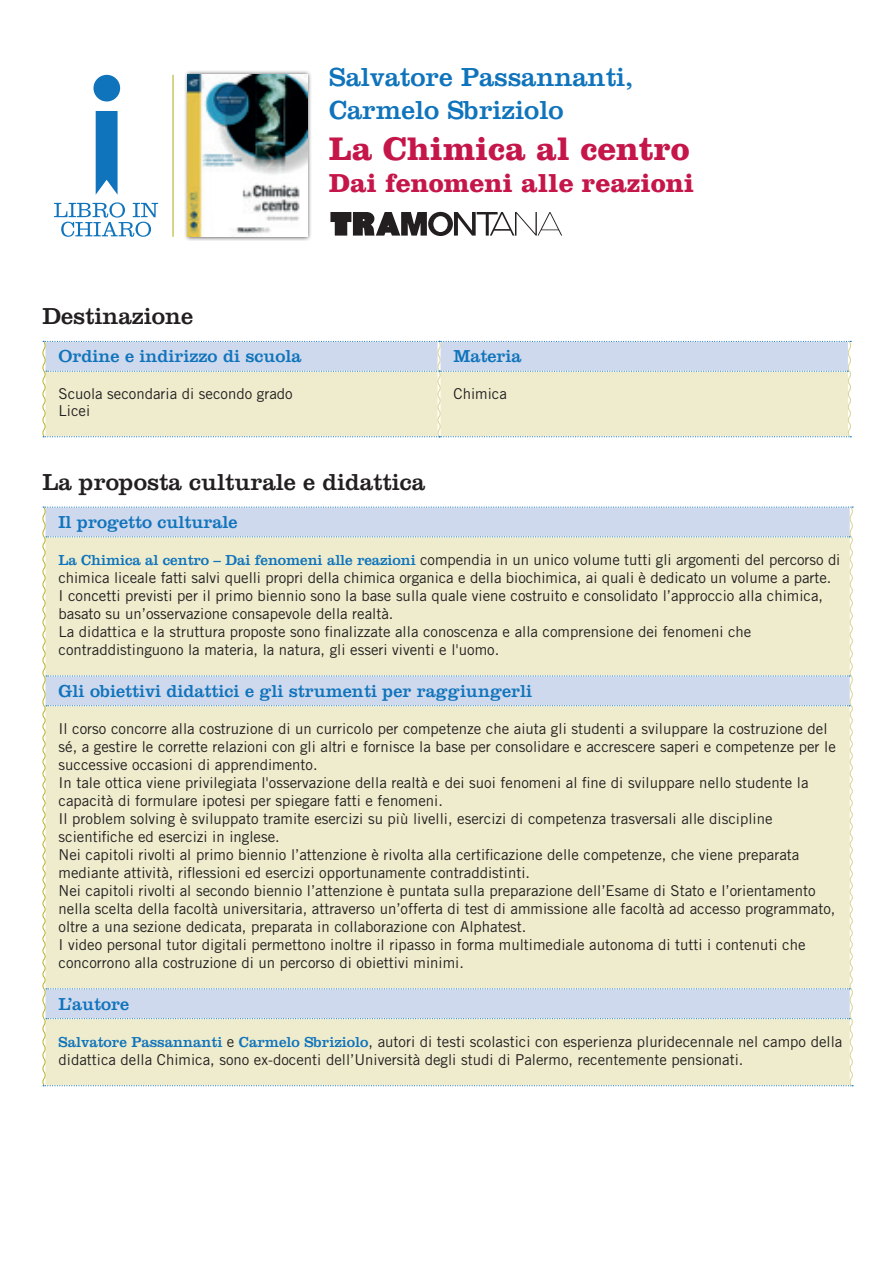
<style>
.page{position:relative;width:893px;height:1263px;background:#fff}
.page>*{position:absolute;margin:0;border:0;box-sizing:border-box;transform-origin:0 0}
.t1{font:700 33.9px "Clarendon LT Std";color:#c5164a}
.t2{font:27.15px/32.5px "Clarendon LT Std";color:#1074bc}
.t3{font:700 27px "Clarendon LT Std";color:#c5164a}
.t4{font:24px "Clarendon LT Std";color:#231f20}
.t5{font:18px "Clarendon LT Std";color:#1074bc}
.t6{font:15px/18px "Trade Gothic LT Std";color:#231f20}
.s1{font-family:"Clarendon LT Std";color:#1074bc}
</style>
<div class="page">
<hr style="left:172px;top:75px;width:2px;height:162px;background:#bbb12a">
<svg style="left:96px;top:111px;width:22px;height:84px;background:#2a83c3"></svg>
<div style="left:93px;top:75px;width:27px;height:26px;background:#1074bc;border-radius:50%"></div>
<svg style="left:54px;top:202px;width:104px;height:35px"></svg>
<div style="left:183px;top:70px;width:129px;height:171px;background:#231f20;opacity:.75"></div>
<img style="left:188px;top:75px;width:119px;height:162px">
<svg style="left:330px;top:212px;width:232px;height:24px"></svg>
<svg style="left:42px;top:341px;width:810px;height:96px;background:#e2e5d7"></svg>
<svg style="left:42px;top:506px;width:812px;height:580px;background:#e8e8d1"></svg>
<h2 class="t2" style="left:329px;top:61px;width:306px">Salvatore Passannanti,<br>Carmelo Sbriziolo</h2>
<h1 class="t1" style="left:329px;top:128px;width:362px">La Chimica al centro</h1>
<h3 class="t3" style="left:329px;top:167px;width:367px">Dai fenomeni alle reazioni</h3>
<h3 class="t4" style="left:43px;top:302px;width:152px">Destinazione</h3>
<p class="t5" style="left:59px;top:346px;width:244px">Ordine e indirizzo di scuola</p>
<p class="t5" style="left:454px;top:346px;width:70px">Materia</p>
<p class="t6" style="left:59px;top:385px;width:236px;line-height:16.5px">Scuola secondaria di secondo grado<br>Licei</p>
<p class="t6" style="left:454px;top:384px;width:55px">Chimica</p>
<h3 class="t4" style="left:43px;top:468px;width:384px">La proposta culturale e didattica</h3>
<p class="t5" style="left:59px;top:511px;width:181px">Il progetto culturale</p>
<p class="t6" style="left:59px;top:550px;width:783px"><span class="s1">La Chimica al centro – Dai fenomeni alle reazioni</span> compendia in un unico volume tutti gli argomenti del percorso di chimica liceale fatti salvi quelli propri della chimica organica e della biochimica, ai quali è dedicato un volume a parte.<br>I concetti previsti per il primo biennio sono la base sulla quale viene costruito e consolidato l’approccio alla chimica, basato su un’osservazione consapevole della realtà.<br>La didattica e la struttura proposte sono finalizzate alla conoscenza e alla comprensione dei fenomeni che contraddistinguono la materia, la natura, gli esseri viventi e l'uomo.</p>
<p class="t5" style="left:59px;top:680px;width:475px">Gli obiettivi didattici e gli strumenti per raggiungerli</p>
<p class="t6" style="left:59px;top:719px;width:779px">Il corso concorre alla costruzione di un curricolo per competenze che aiuta gli studenti a sviluppare la costruzione del sé, a gestire le corrette relazioni con gli altri e fornisce la base per consolidare e accrescere saperi e competenze per le successive occasioni di apprendimento.<br>In tale ottica viene privilegiata l'osservazione della realtà e dei suoi fenomeni al fine di sviluppare nello studente la capacità di formulare ipotesi per spiegare fatti e fenomeni.<br>Il problem solving è sviluppato tramite esercizi su più livelli, esercizi di competenza trasversali alle discipline scientifiche ed esercizi in inglese.<br>Nei capitoli rivolti al primo biennio l’attenzione è rivolta alla certificazione delle competenze, che viene preparata mediante attività, riflessioni ed esercizi opportunamente contraddistinti.<br>Nei capitoli rivolti al secondo biennio l’attenzione è puntata sulla preparazione dell’Esame di Stato e l’orientamento nella scelta della facoltà universitaria, attraverso un’offerta di test di ammissione alle facoltà ad accesso programmato, oltre a una sezione dedicata, preparata in collaborazione con Alphatest.<br>I video personal tutor digitali permettono inoltre il ripasso in forma multimediale autonoma di tutti i contenuti che concorrono alla costruzione di un percorso di obiettivi minimi.</p>
<p class="t5" style="left:59px;top:993px;width:72px">L’autore</p>
<p class="t6" style="left:59px;top:1032px;width:785px"><span class="s1">Salvatore Passannanti</span> e <span class="s1">Carmelo Sbriziolo</span>, autori di testi scolastici con esperienza pluridecennale nel campo della didattica della Chimica, sono ex-docenti dell’Università degli studi di Palermo, recentemente pensionati.</p>
</div>
